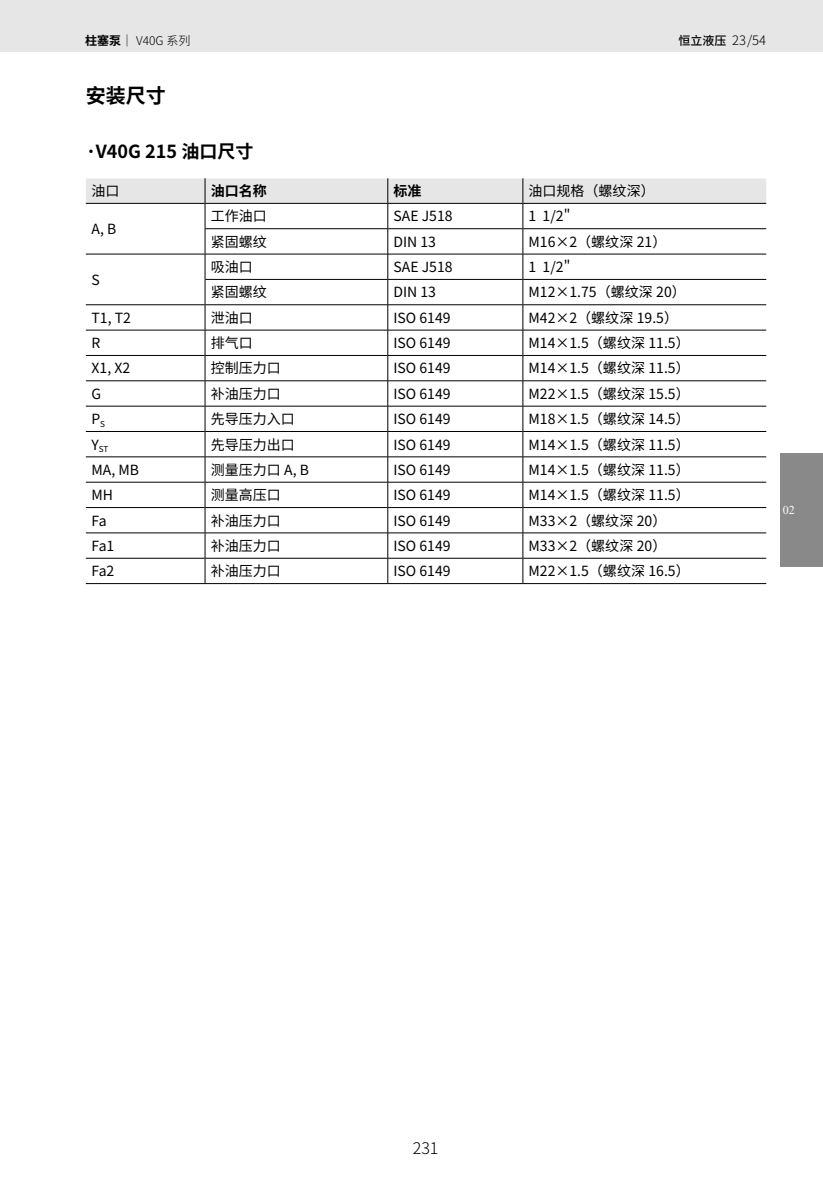
<style>
.page{position:relative;width:823px;height:1191px;background:#fff}
.page>*{position:absolute;margin:0;border:0;box-sizing:border-box;transform-origin:0 0}
.t1{font:700 20px "Noto Sans Hans";color:#000}
.t2{font:700 18px "Noto Sans Hans";color:#000}
.t3{font:300 16px "Noto Sans Hans";color:#000}
.t4{font:14px "Noto Sans Hans";color:#000}
.t5{font:700 14px "Noto Sans Hans";color:#000}
.t6{font:300 13px "Noto Sans Hans";color:#000}
.t7{font:300 12px "Noto Sans Hans";color:#000}
.t8{font:12px "Times New Roman";color:#fff}
.t9{font:8.2px "Noto Sans Hans";color:#000}
.s1{font-weight:700}
.s2{font-weight:500;font-size:12px}
</style>
<div class="page">
<div style="left:0;top:0;width:822px;height:51px;background:#e6e6e6"></div>
<div style="left:780px;top:454px;width:42px;height:113px;background:#898989"></div>
<hr style="left:387px;top:583px;width:135px;height:1px;background:#000">
<hr style="left:86px;top:583px;width:119px;height:1px;background:#000">
<hr style="left:205px;top:583px;width:182px;height:1px;background:#000">
<hr style="left:522px;top:583px;width:243px;height:1px;background:#000">
<svg style="left:86px;top:178px;width:679px;height:405px"></svg>
<p class="t7" style="left:85px;top:33px;width:107px"><span class="s1">柱塞泵</span>｜ V40G 系列</p>
<h1 class="t1" style="left:86px;top:84px;width:81px">安装尺寸</h1>
<p class="t2" style="left:86px;top:141px;width:169px">·V40G 215 油口尺寸</p>
<p class="t4" style="left:91px;top:183px;width:29px">油口</p>
<p class="t5" style="left:210px;top:183px;width:57px">油口名称</p>
<p class="t5" style="left:393px;top:183px;width:29px">标准</p>
<p class="t4" style="left:528px;top:183px;width:127px">油口规格（螺纹深）</p>
<p class="t4" style="left:91px;top:221px;width:26px">A, B</p>
<p class="t4" style="left:210px;top:208px;width:57px">工作油口</p>
<p class="t4" style="left:393px;top:208px;width:61px">SAE J518</p>
<p class="t4" style="left:528px;top:208px;width:43px">1 1/2"</p>
<p class="t4" style="left:210px;top:234px;width:57px">紧固螺纹</p>
<p class="t4" style="left:393px;top:234px;width:44px">DIN 13</p>
<p class="t4" style="left:528px;top:234px;width:139px">M16×2（螺纹深 21）</p>
<p class="t6" style="left:678px;top:33px;width:89px"><span class="s2">恒立液压</span> 23/54</p>
<p class="t4" style="left:91px;top:272px;width:10px">S</p>
<p class="t4" style="left:210px;top:259px;width:43px">吸油口</p>
<p class="t4" style="left:393px;top:259px;width:61px">SAE J518</p>
<p class="t4" style="left:528px;top:259px;width:43px">1 1/2"</p>
<p class="t4" style="left:210px;top:284px;width:57px">紧固螺纹</p>
<p class="t4" style="left:393px;top:284px;width:44px">DIN 13</p>
<p class="t4" style="left:528px;top:284px;width:159px">M12×1.75（螺纹深 20）</p>
<p class="t4" style="left:91px;top:310px;width:41px">T1, T2</p>
<p class="t4" style="left:210px;top:310px;width:43px">泄油口</p>
<p class="t4" style="left:393px;top:310px;width:59px">ISO 6149</p>
<p class="t4" style="left:528px;top:310px;width:151px">M42×2（螺纹深 19.5）</p>
<p class="t4" style="left:91px;top:335px;width:10px">R</p>
<p class="t4" style="left:210px;top:335px;width:43px">排气口</p>
<p class="t4" style="left:393px;top:335px;width:59px">ISO 6149</p>
<p class="t4" style="left:528px;top:335px;width:163px">M14×1.5（螺纹深 11.5）</p>
<p class="t4" style="left:91px;top:360px;width:40px">X1, X2</p>
<p class="t4" style="left:210px;top:360px;width:71px">控制压力口</p>
<p class="t4" style="left:393px;top:360px;width:59px">ISO 6149</p>
<p class="t4" style="left:528px;top:360px;width:163px">M14×1.5（螺纹深 11.5）</p>
<p class="t4" style="left:91px;top:386px;width:11px">G</p>
<p class="t4" style="left:210px;top:386px;width:71px">补油压力口</p>
<p class="t4" style="left:393px;top:386px;width:59px">ISO 6149</p>
<p class="t4" style="left:528px;top:386px;width:163px">M22×1.5（螺纹深 15.5）</p>
<p class="t4" style="left:91px;top:411px;width:15px">P<sub>S</sub></p>
<p class="t4" style="left:210px;top:411px;width:86px">先导压力入口</p>
<p class="t4" style="left:393px;top:411px;width:59px">ISO 6149</p>
<p class="t4" style="left:528px;top:411px;width:163px">M18×1.5（螺纹深 14.5）</p>
<p class="t9" style="left:91px;top:444px;width:18px"><sup>Y</sup>ST</p>
<p class="t4" style="left:210px;top:436px;width:86px">先导压力出口</p>
<p class="t4" style="left:393px;top:436px;width:59px">ISO 6149</p>
<p class="t4" style="left:528px;top:436px;width:163px">M14×1.5（螺纹深 11.5）</p>
<p class="t4" style="left:91px;top:462px;width:49px">MA, MB</p>
<p class="t4" style="left:210px;top:462px;width:100px">测量压力口 A, B</p>
<p class="t4" style="left:393px;top:462px;width:59px">ISO 6149</p>
<p class="t4" style="left:528px;top:462px;width:163px">M14×1.5（螺纹深 11.5）</p>
<p class="t4" style="left:91px;top:487px;width:23px">MH</p>
<p class="t4" style="left:210px;top:487px;width:71px">测量高压口</p>
<p class="t4" style="left:393px;top:487px;width:59px">ISO 6149</p>
<p class="t4" style="left:528px;top:487px;width:163px">M14×1.5（螺纹深 11.5）</p>
<p class="t4" style="left:91px;top:512px;width:17px">Fa</p>
<p class="t4" style="left:210px;top:512px;width:71px">补油压力口</p>
<p class="t4" style="left:393px;top:512px;width:59px">ISO 6149</p>
<p class="t4" style="left:528px;top:512px;width:139px">M33×2（螺纹深 20）</p>
<p class="t4" style="left:91px;top:538px;width:24px">Fa1</p>
<p class="t4" style="left:210px;top:538px;width:71px">补油压力口</p>
<p class="t4" style="left:393px;top:538px;width:59px">ISO 6149</p>
<p class="t4" style="left:528px;top:538px;width:139px">M33×2（螺纹深 20）</p>
<p class="t4" style="left:91px;top:563px;width:24px">Fa2</p>
<p class="t4" style="left:210px;top:563px;width:71px">补油压力口</p>
<p class="t4" style="left:393px;top:563px;width:59px">ISO 6149</p>
<p class="t4" style="left:528px;top:563px;width:163px">M22×1.5（螺纹深 16.5）</p>
<p class="t8" style="left:782px;top:502px;width:13px">02</p>
<p class="t3" style="left:412px;top:1139px;width:27px">231</p>
</div>
